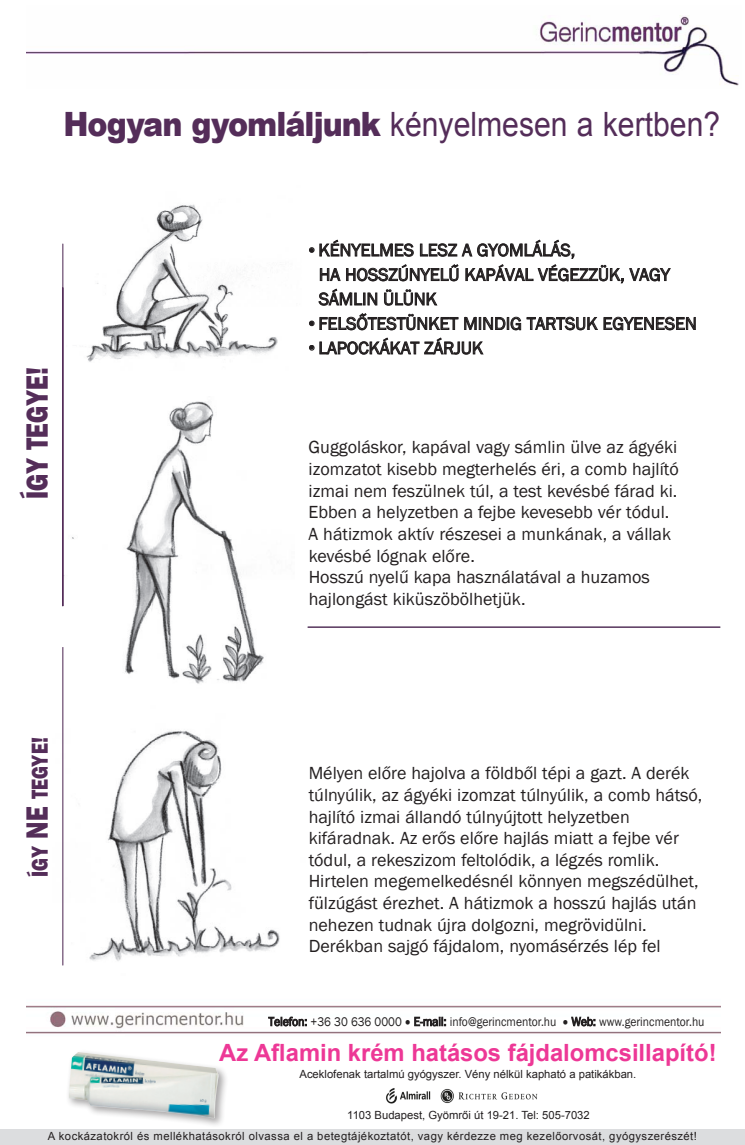
<style>
.page{position:relative;width:745px;height:1145px;background:#fff}
.page>*{position:absolute;margin:0;border:0;box-sizing:border-box;transform-origin:0 0}
.t1{font:33.5px "Arial";color:#542d59;scale:.9 1}
.t2{font:800 30.88px "Franklin Gothic";color:#542d59;scale:.8 1}
.t3{font:700 23.75px "Arial";color:#ed3896}
.t4{font:800 23.12px "Franklin Gothic";color:#542d59;scale:.8 1}
.t5{font:18px/21.6px "Franklin Gothic";color:#231f20}
.t6{font:12.88px "Franklin Gothic";color:#231f20;scale:.9 1}
.t7{font:11.25px "Arial";letter-spacing:.04em;color:#231f20}
.t8{font:11.25px "Arial";color:#231f20}
.s1{font-weight:900}
.s2{font-size:30.88px}
</style>
<div class="page">
<img style="left:62px;top:705px;width:218px;height:261px">
<img style="left:63px;top:401px;width:201px;height:283px">
<img style="left:86px;top:204px;width:192px;height:158px">
<img style="left:26px;top:15px;width:713px;height:71px">
<img style="left:26px;top:1005px;width:694px;height:29px">
<svg style="left:309px;top:239px;width:361px;height:67px"></svg>
<svg style="left:309px;top:313px;width:149px;height:17px"></svg>
<svg style="left:464px;top:316px;width:133px;height:14px"></svg>
<svg style="left:603px;top:317px;width:92px;height:13px"></svg>
<svg style="left:309px;top:337px;width:174px;height:18px"></svg>
<hr style="left:307px;top:626px;width:412px;height:2px;background:#542d59">
<hr style="left:63px;top:647px;width:1px;height:318px;background:#542d59">
<hr style="left:63px;top:244px;width:1px;height:362px;background:#542d59">
<svg style="left:268px;top:1016px;width:38px;height:10px"></svg>
<svg style="left:414px;top:1016px;width:31px;height:10px"></svg>
<svg style="left:571px;top:1016px;width:24px;height:10px"></svg>
<div style="left:0;top:1129px;width:744px;height:15px;background:#dcdddf"></div>
<div style="left:65px;top:1048px;width:197px;height:96px;background:#231f20;opacity:.4"></div>
<img style="left:69px;top:1052px;width:149px;height:66px">
<img style="left:386px;top:1088px;width:45px;height:16px">
<img style="left:440px;top:1089px;width:98px;height:14px">
<p class="t1" style="left:63px;top:102px;width:730px"><span class="s1">Hogyan gyomláljunk</span> kényelmesen a kertben?</p>
<p class="t2" style="left:19px;top:498px;width:166px;rotate:-90deg">ÍGY TEGYE!</p>
<p class="t4" style="left:27px;top:876px;width:176px;rotate:-90deg">ÍGY <span class="s2">NE</span> TEGYE!</p>
<p class="t5" style="left:318px;top:238px;width:352px;line-height:24.5px;text-indent:-10px">• KÉNYELMES LESZ A GYOMLÁLÁS,<br>HA HOSSZÚNYELŰ KAPÁVAL VÉGEZZÜK, VAGY<br>SÁMLIN ÜLÜNK</p>
<p class="t5" style="left:308px;top:313px;width:389px">• FELSŐTESTÜNKET MINDIG TARTSUK EGYENESEN</p>
<p class="t5" style="left:308px;top:337px;width:176px">• LAPOCKÁKAT ZÁRJUK</p>
<p class="t5" style="left:308px;top:437px;width:371px">Guggoláskor, kapával vagy sámlin ülve az ágyéki izomzatot kisebb megterhelés éri, a comb hajlító izmai nem feszülnek túl, a test kevésbé fárad ki.<br>Ebben a helyzetben a fejbe kevesebb vér tódul.<br>A hátizmok aktív részesei a munkának, a vállak kevésbé lógnak előre.<br>Hosszú nyelű kapa használatával a huzamos hajlongást kiküszöbölhetjük.</p>
<p class="t5" style="left:308px;top:763px;width:395px">Mélyen előre hajolva a földből tépi a gazt. A derék túlnyúlik, az ágyéki izomzat túlnyúlik, a comb hátsó, hajlító izmai állandó túlnyújtott helyzetben kifáradnak. Az erős előre hajlás miatt a fejbe vér tódul, a rekeszizom feltolódik, a légzés romlik.<br>Hirtelen megemelkedésnél könnyen megszédülhet, fülzúgást érezhet. A hátizmok a hosszú hajlás után nehezen tudnak újra dolgozni, megrövidülni.<br>Derékban sajgó fájdalom, nyomásérzés lép fel</p>
<p class="t6" style="left:268px;top:1013px;width:485px">Telefon: +36 30 636 0000 • E-mail: info@gerincmentor.hu • Web: www.gerincmentor.hu</p>
<p class="t3" style="left:219px;top:1036px;width:498px">Az Aflamin krém hatásos fájdalomcsillapító!</p>
<p class="t8" style="left:299px;top:1066px;width:338px">Aceklofenak tartalmú gyógyszer. Vény nélkül kapható a patikákban.</p>
<p class="t8" style="left:347px;top:1107px;width:244px">1103 Budapest, Gyömrői út 19-21. Tel: 505-7032</p>
<p class="t7" style="left:48px;top:1128px;width:650px">A kockázatokról és mellékhatásokról olvassa el a betegtájékoztatót, vagy kérdezze meg kezelőorvosát, gyógyszerészét!</p>
</div>
